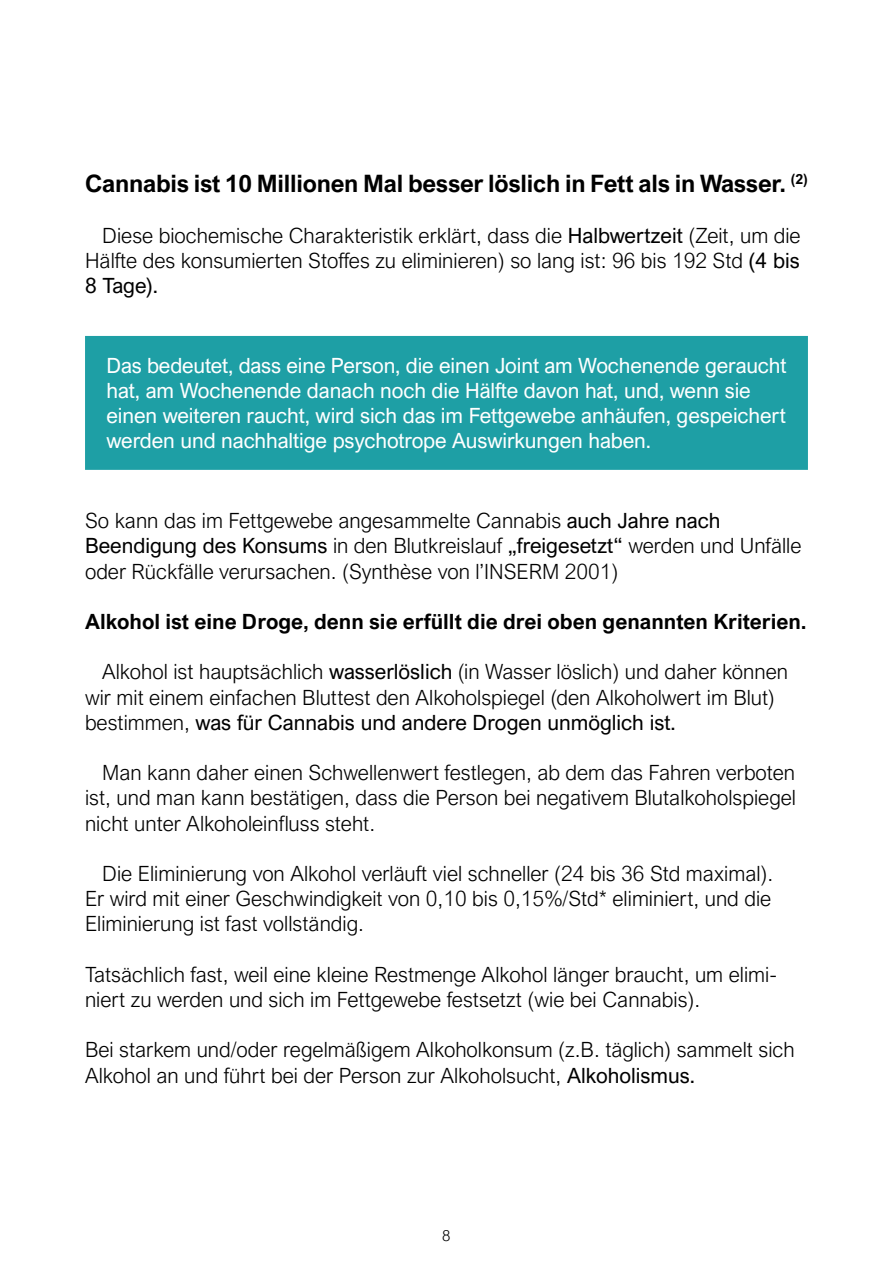
<style>
.page{position:relative;width:893px;height:1263px;background:#fff}
.page>*{position:absolute;margin:0;border:0;box-sizing:border-box;transform-origin:0 0}
.t1{font:700 24px "Arial Nova";letter-spacing:-.01em;color:#000}
.t2{font:300 21px/25.2px "Arial Nova";color:#000}
.t3{font:21px/25.2px "Arial Nova";letter-spacing:-.005em;color:#fff}
.t4{font:700 21px "Arial Nova";color:#000}
.t5{font:300 15px "Arial Nova";color:#000}
.s1{font-weight:400}
</style>
<div class="page">
<div style="left:87px;top:338px;width:719px;height:130px;background:#1e9fa5"></div>
<div style="left:85px;top:336px;width:723px;height:134px;border:4px solid #1e9fa5"></div>
<p class="t1" style="left:85px;top:170px;width:724px">Cannabis ist 10 Millionen Mal besser löslich in Fett als in Wasser. <sup>(2)</sup></p>
<p class="t2" style="left:85px;top:223px;width:717px;text-align:justify;text-indent:17px">Diese biochemische Charakteristik erklärt, dass die <span class="s1">Halbwertzeit</span> (Zeit, um die Hälfte des konsumierten Stoffes zu eliminieren) so lang ist: 96 bis 192 Std <span class="s1">(4 bis 8 Tage).</span></p>
<p class="t3" style="left:107px;top:353px;width:681px">Das bedeutet, dass eine Person, die einen Joint am Wochenende geraucht hat, am Wochenende danach noch die Hälfte davon hat, und, wenn sie einen weiteren raucht, wird sich das im Fettgewebe anhäufen, gespeichert werden und nachhaltige psychotrope Auswirkungen haben.</p>
<p class="t2" style="left:85px;top:508px;width:718px">So kann das im Fettgewebe angesammelte Cannabis <span class="s1">auch Jahre nach<br>Beendigung des Konsums</span> in den Blutkreislauf <span class="s1">„freigesetzt“</span> werden und Unfälle oder Rückfälle verursachen. (Synthèse von l’INSERM 2001)</p>
<p class="t4" style="left:85px;top:609px;width:723px">Alkohol ist eine Droge, denn sie erfüllt die drei oben genannten Kriterien.</p>
<p class="t2" style="left:85px;top:659px;width:704px;text-indent:17px">Alkohol ist hauptsächlich <span class="s1">wasserlöslich</span> (in Wasser löslich) und daher können wir mit einem einfachen Bluttest den Alkoholspiegel (den Alkoholwert im Blut) bestimmen, <span class="s1">was für Cannabis und andere Drogen unmöglich ist.</span></p>
<p class="t2" style="left:85px;top:760px;width:713px;text-align:justify;text-indent:17px">Man kann daher einen Schwellenwert festlegen, ab dem das Fahren verboten ist, und man kann bestätigen, dass die Person bei negativem Blutalkoholspiegel nicht unter Alkoholeinfluss steht.</p>
<p class="t2" style="left:85px;top:861px;width:690px;text-align:justify;text-indent:17px">Die Eliminierung von Alkohol verläuft viel schneller (24 bis 36 Std maximal).<br>Er wird mit einer Geschwindigkeit von 0,10 bis 0,15%/Std* eliminiert, und die Eliminierung ist fast vollständig.</p>
<p class="t2" style="left:85px;top:962px;width:693px">Tatsächlich fast, weil eine kleine Restmenge Alkohol länger braucht, um elimi&shy;niert zu werden und sich im Fettgewebe festsetzt (wie bei Cannabis).</p>
<p class="t2" style="left:85px;top:1037px;width:711px">Bei starkem und/oder regelmäßigem Alkoholkonsum (z.B. täglich) sammelt sich<br>Alkohol an und führt bei der Person zur Alkoholsucht, <span class="s1">Alkoholismus.</span></p>
<p class="t5" style="left:442px;top:1227px;width:10px">8</p>
</div>
